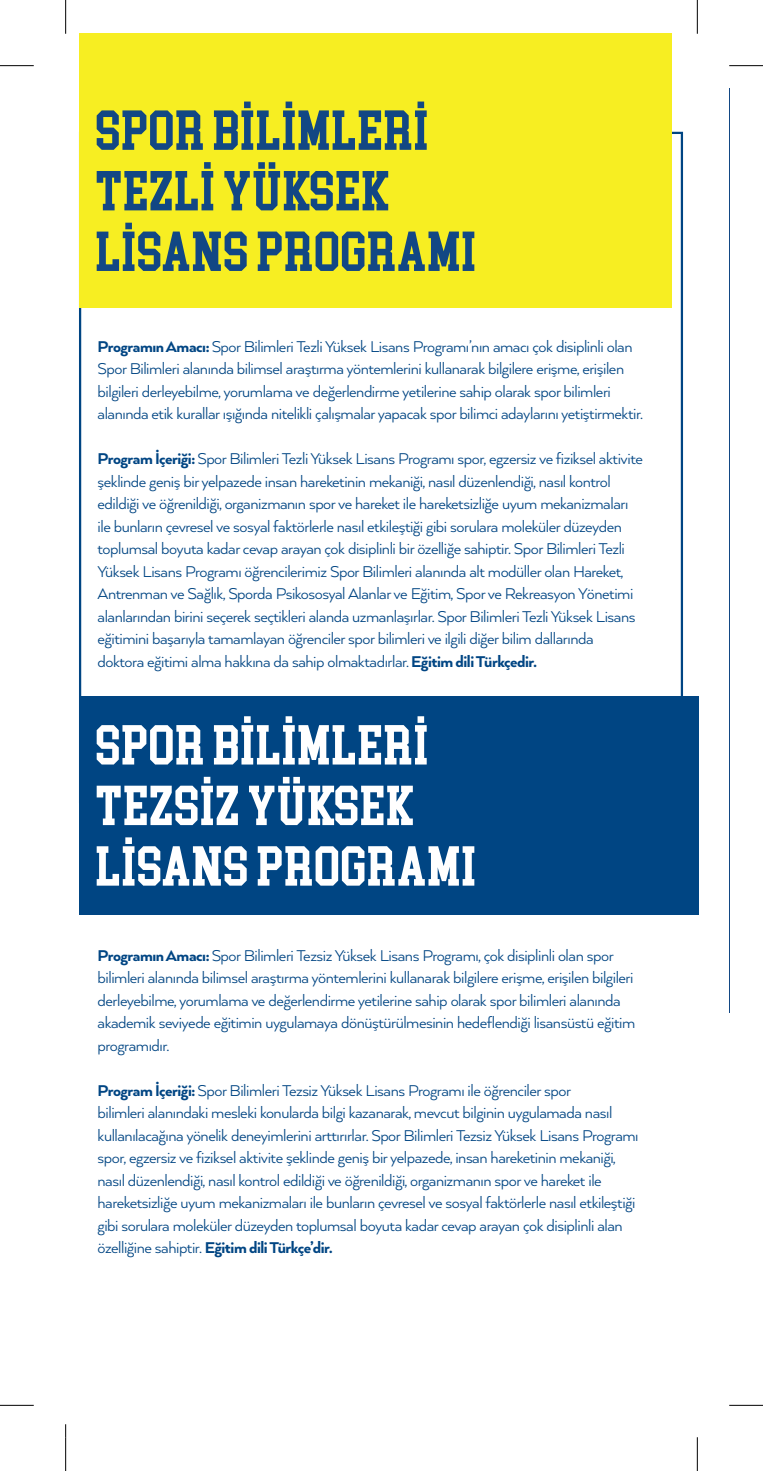
<style>
.page{position:relative;width:763px;height:1471px;background:#fff}
.page>*{position:absolute;margin:0;border:0;box-sizing:border-box;transform-origin:0 0}
.t1{font:50.4px/60.5px "College Block";color:#fff}
.t2{font:50.4px/60.5px "College Block";color:#124784}
.t3{font:18px/22.5px "Arquitecta";letter-spacing:-.025em;color:#004583}
.s1{font-weight:800}
</style>
<div class="page">
<div style="left:79px;top:34px;width:592px;height:274px;background:#f7ee22"></div>
<div style="left:79px;top:696px;width:620px;height:218px;background:#004583"></div>
<svg style="left:65px;top:1424px;width:1px;height:13px"></svg>
<hr style="left:729px;top:88px;width:1px;height:924px;background:#124784">
<hr style="left:0;top:65px;width:34px;height:1px;background:#000">
<hr style="left:729px;top:65px;width:34px;height:1px;background:#000">
<hr style="left:0;top:1405px;width:34px;height:1px;background:#000">
<hr style="left:729px;top:1405px;width:34px;height:1px;background:#000">
<hr style="left:65px;top:0;width:1px;height:34px;background:#000">
<hr style="left:65px;top:1437px;width:1px;height:34px;background:#000">
<hr style="left:697px;top:0;width:1px;height:34px;background:#000">
<hr style="left:697px;top:1437px;width:1px;height:34px;background:#000">
<p class="t2" style="left:97px;top:102px;width:335px">SPOR BİLİMLERİ</p>
<p class="t2" style="left:97px;top:163px;width:383px">TEZLİ YÜKSEK<br>LİSANS PROGRAMI</p>
<p class="t3" style="left:98px;top:334px;width:536px"><span class="s1">Programın Amacı:</span> Spor Bilimleri Tezli Yüksek Lisans Programı’nın amacı çok disiplinli olan</p>
<p class="t3" style="left:98px;top:357px;width:528px">Spor Bilimleri alanında bilimsel araştırma yöntemlerini kullanarak bilgilere erişme, erişilen</p>
<p class="t3" style="left:98px;top:379px;width:515px">bilgileri derleyebilme, yorumlama ve değerlendirme yetilerine sahip olarak spor bilimleri</p>
<p class="t3" style="left:98px;top:402px;width:547px">alanında etik kurallar ışığında nitelikli çalışmalar yapacak spor bilimci adaylarını yetiştirmektir.</p>
<p class="t3" style="left:98px;top:447px;width:547px"><span class="s1">Program İçeriği:</span> Spor Bilimleri Tezli Yüksek Lisans Programı spor, egzersiz ve fiziksel aktivite şeklinde geniş bir yelpazede insan hareketinin mekaniği, nasıl düzenlendiği, nasıl kontrol edildiği ve öğrenildiği, organizmanın spor ve hareket ile hareketsizliğe uyum mekanizmaları</p>
<p class="t3" style="left:98px;top:514px;width:526px">ile bunların çevresel ve sosyal faktörlerle nasıl etkileştiği gibi sorulara moleküler düzeyden</p>
<p class="t3" style="left:98px;top:537px;width:529px">toplumsal boyuta kadar cevap arayan çok disiplinli bir özelliğe sahiptir. Spor Bilimleri Tezli</p>
<p class="t3" style="left:98px;top:559px;width:527px">Yüksek Lisans Programı öğrencilerimiz Spor Bilimleri alanında alt modüller olan Hareket,</p>
<p class="t3" style="left:98px;top:582px;width:537px">Antrenman ve Sağlık, Sporda Psikososyal Alanlar ve Eğitim, Spor ve Rekreasyon Yönetimi</p>
<p class="t3" style="left:98px;top:604px;width:539px">alanlarından birini seçerek seçtikleri alanda uzmanlaşırlar. Spor Bilimleri Tezli Yüksek Lisans</p>
<p class="t3" style="left:98px;top:627px;width:497px">eğitimini başarıyla tamamlayan öğrenciler spor bilimleri ve ilgili diğer bilim dallarında</p>
<p class="t3" style="left:98px;top:649px;width:441px">doktora eğitimi alma hakkına da sahip olmaktadırlar. <span class="s1">Eğitim dili Türkçedir.</span></p>
<p class="t1" style="left:97px;top:717px;width:335px">SPOR BİLİMLERİ</p>
<p class="t1" style="left:97px;top:777px;width:383px">TEZSİZ YÜKSEK<br>LİSANS PROGRAMI</p>
<p class="t3" style="left:98px;top:943px;width:539px"><span class="s1">Programın Amacı:</span> Spor Bilimleri Tezsiz Yüksek Lisans Programı, çok disiplinli olan spor bilimleri alanında bilimsel araştırma yöntemlerini kullanarak bilgilere erişme, erişilen bilgileri derleyebilme, yorumlama ve değerlendirme yetilerine sahip olarak spor bilimleri alanında akademik seviyede eğitimin uygulamaya dönüştürülmesinin hedeflendiği lisansüstü eğitim programıdır.</p>
<p class="t3" style="left:98px;top:1078px;width:542px"><span class="s1">Program İçeriği:</span> Spor Bilimleri Tezsiz Yüksek Lisans Programı ile öğrenciler spor<br>bilimleri alanındaki mesleki konularda bilgi kazanarak, mevcut bilginin uygulamada nasıl kullanılacağına yönelik deneyimlerini arttırırlar. Spor Bilimleri Tezsiz Yüksek Lisans Programı spor, egzersiz ve fiziksel aktivite şeklinde geniş bir yelpazede, insan hareketinin mekaniği, nasıl düzenlendiği, nasıl kontrol edildiği ve öğrenildiği, organizmanın spor ve hareket ile hareketsizliğe uyum mekanizmaları ile bunların çevresel ve sosyal faktörlerle nasıl etkileştiği gibi sorulara moleküler düzeyden toplumsal boyuta kadar cevap arayan çok disiplinli alan özelliğine sahiptir. <span class="s1">Eğitim dili Türkçe’dir.</span></p>
</div>
